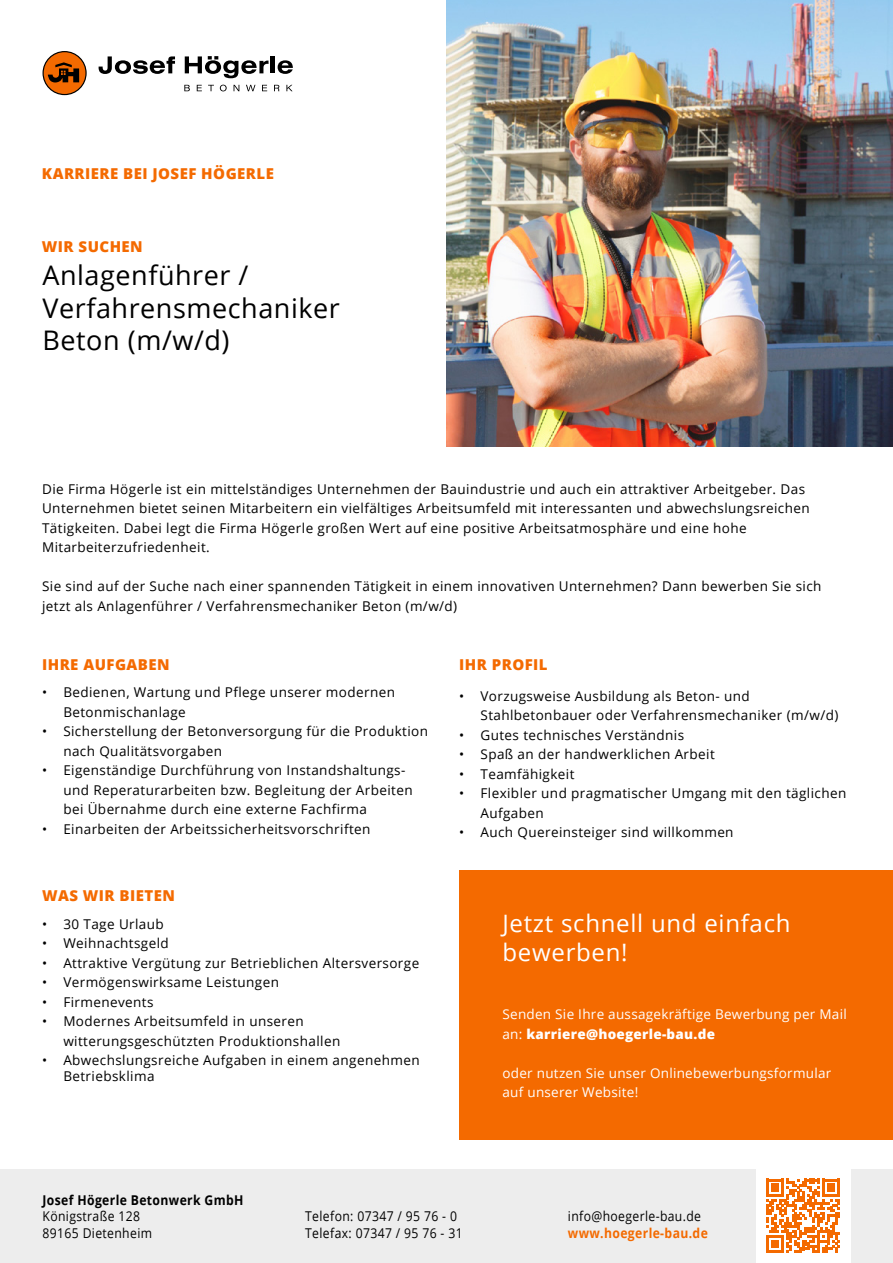
<style>
.page{position:relative;width:893px;height:1263px;background:#fff}
.page>*{position:absolute;margin:0;border:0;box-sizing:border-box;transform-origin:0 0}
.t1{font:27px/32.4px "Open Sans";letter-spacing:.02em;color:#000}
.t2{font:24px/28.8px "Open Sans";letter-spacing:.03em;color:#fff}
.t3{font:800 15px "Open Sans";letter-spacing:.03em;color:#f46a00}
.t4{font:13.5px/19.5px "Open Sans";letter-spacing:.03em;color:#000}
.t5{font:13.5px/19.5px "Open Sans";letter-spacing:.02em;color:#fff}
.t6{font:13.5px/16.2px "Open Sans";letter-spacing:.03em;color:#000;scale:.9 1}
.t7{font:700 13.5px "Open Sans";letter-spacing:.03em;color:#000;scale:.9 1}
.t8{font:700 13.5px "Open Sans";letter-spacing:.03em;color:#f46a00;scale:.9 1}
.s1{font-weight:800}
</style>
<div class="page">
<div style="left:0;top:1170px;width:893px;height:93px;background:#ededed"></div>
<img style="left:446px;top:0;width:447px;height:446px">
<div style="left:459px;top:870px;width:434px;height:270px;background:#f46a00"></div>
<svg style="left:99px;top:56px;width:76px;height:18px"></svg>
<svg style="left:185px;top:56px;width:83px;height:22px"></svg>
<hr style="left:271px;top:56px;width:4px;height:17px;background:#000">
<svg style="left:278px;top:60px;width:15px;height:14px"></svg>
<svg style="left:184px;top:85px;width:6px;height:6px"></svg>
<svg style="left:197px;top:85px;width:5px;height:6px"></svg>
<svg style="left:208px;top:85px;width:6px;height:6px"></svg>
<svg style="left:220px;top:85px;width:7px;height:6px"></svg>
<svg style="left:234px;top:85px;width:5px;height:6px"></svg>
<svg style="left:246px;top:85px;width:9px;height:6px"></svg>
<svg style="left:262px;top:85px;width:5px;height:6px"></svg>
<svg style="left:274px;top:85px;width:5px;height:6px"></svg>
<svg style="left:286px;top:85px;width:7px;height:6px"></svg>
<svg style="left:43px;top:51px;width:44px;height:44px"></svg>
<div style="left:756px;top:1168px;width:94px;height:95px;background:#fff"></div>
<svg style="left:766px;top:1179px;width:74px;height:74px"></svg>
<p class="t3" style="left:42px;top:163px;width:233px">KARRIERE BEI JOSEF HÖGERLE</p>
<p class="t3" style="left:42px;top:235px;width:102px">WIR SUCHEN</p>
<h1 class="t1" style="left:43px;top:259px;width:299px">Anlagenführer /<br>Verfahrensmechaniker<br>Beton (m/w/d)</h1>
<p class="t4" style="left:42px;top:479px;width:769px">Die Firma Högerle ist ein mittelständiges Unternehmen der Bauindustrie und auch ein attraktiver Arbeitgeber. Das Unternehmen bietet seinen Mitarbeitern ein vielfältiges Arbeitsumfeld mit interessanten und abwechslungsreichen Tätigkeiten. Dabei legt die Firma Högerle großen Wert auf eine positive Arbeitsatmosphäre und eine hohe Mitarbeiterzufriedenheit.</p>
<p class="t4" style="left:42px;top:576px;width:781px">Sie sind auf der Suche nach einer spannenden Tätigkeit in einem innovativen Unternehmen? Dann bewerben Sie sich jetzt als Anlagenführer / Verfahrensmechaniker Beton (m/w/d)</p>
<p class="t3" style="left:42px;top:653px;width:129px">IHRE AUFGABEN</p>
<p class="t4" style="left:63px;top:682px;width:333px;text-indent:-21px">• Bedienen, Wartung und Pflege unserer modernen<br>Betonmischanlage</p>
<p class="t4" style="left:63px;top:721px;width:366px;text-indent:-21px">• Sicherstellung der Betonversorgung für die Produktion nach Qualitätsvorgaben</p>
<p class="t4" style="left:63px;top:760px;width:351px;text-indent:-21px">• Eigenständige Durchführung von Instandshaltungs&shy;und Reperaturarbeiten bzw. Begleitung der Arbeiten bei Übernahme durch eine externe Fachfirma</p>
<p class="t4" style="left:42px;top:819px;width:330px">• Einarbeiten der Arbeitssicherheitsvorschriften</p>
<p class="t3" style="left:42px;top:884px;width:134px">WAS WIR BIETEN</p>
<p class="t4" style="left:42px;top:914px;width:123px">• 30 Tage Urlaub</p>
<p class="t4" style="left:42px;top:933px;width:128px">• Weihnachtsgeld</p>
<p class="t4" style="left:42px;top:953px;width:379px">• Attraktive Vergütung zur Betrieblichen Altersversorge</p>
<p class="t4" style="left:42px;top:972px;width:238px">• Vermögenswirksame Leistungen</p>
<p class="t4" style="left:42px;top:992px;width:113px">• Firmenevents</p>
<p class="t4" style="left:63px;top:1011px;width:278px;text-indent:-21px">• Modernes Arbeitsumfeld in unseren witterungsgeschützten Produktionshallen</p>
<p class="t4" style="left:63px;top:1052px;width:358px;line-height:16.2px;text-indent:-21px">• Abwechslungsreiche Aufgaben in einem angenehmen<br>Betriebsklima</p>
<p class="t3" style="left:459px;top:653px;width:90px">IHR PROFIL</p>
<p class="t4" style="left:480px;top:685px;width:359px;text-indent:-21px">• Vorzugsweise Ausbildung als Beton- und<br>Stahlbetonbauer oder Verfahrensmechaniker (m/w/d)</p>
<p class="t4" style="left:459px;top:724px;width:226px">• Gutes technisches Verständnis</p>
<p class="t4" style="left:459px;top:744px;width:257px">• Spaß an der handwerklichen Arbeit</p>
<p class="t4" style="left:459px;top:763px;width:117px">• Teamfähigkeit</p>
<p class="t4" style="left:480px;top:783px;width:367px;text-indent:-21px">• Flexibler und pragmatischer Umgang mit den täglichen<br>Aufgaben</p>
<p class="t4" style="left:459px;top:822px;width:276px">• Auch Quereinsteiger sind willkommen</p>
<h2 class="t2" style="left:502px;top:908px;width:290px">Jetzt schnell und einfach bewerben!</h2>
<p class="t5" style="left:502px;top:1004px;width:346px">Senden Sie Ihre aussagekräftige Bewerbung per Mail an: <span class="s1">karriere@hoegerle-bau.de</span></p>
<p class="t5" style="left:502px;top:1063px;width:330px">oder nutzen Sie unser Onlinebewerbungsformular auf unserer Website!</p>
<p class="t7" style="left:43px;top:1191px;width:225px">Josef Högerle Betonwerk GmbH</p>
<p class="t6" style="left:43px;top:1208px;width:123px">Königstraße 128<br>89165 Dietenheim</p>
<p class="t6" style="left:305px;top:1208px;width:177px">Telefon: 07347 / 95 76 - 0<br>Telefax: 07347 / 95 76 - 31</p>
<p class="t6" style="left:568px;top:1208px;width:149px">info@hoegerle-bau.de</p>
<p class="t8" style="left:568px;top:1223px;width:157px">www.hoegerle-bau.de</p>
</div>
